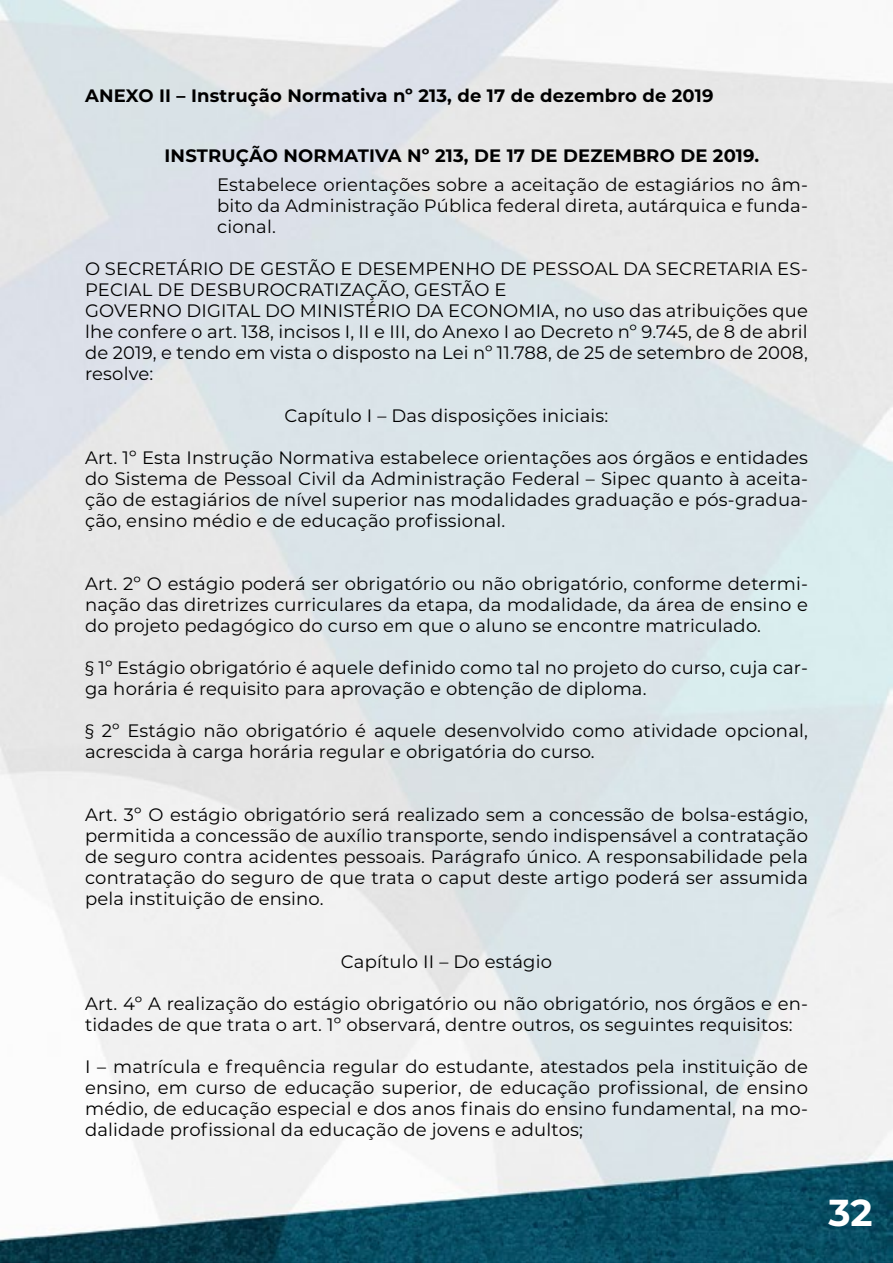
<style>
.page{position:relative;width:893px;height:1263px;background:#fff}
.page>*{position:absolute;margin:0;border:0;box-sizing:border-box;transform-origin:0 0}
.t1{font:700 37.5px "Montserrat";color:#fff}
.t2{font:18px/21px "Montserrat";letter-spacing:.01em;color:#000;text-align:justify}
.t3{font:700 18px "Montserrat";letter-spacing:.01em;color:#000}
</style>
<div class="page">
<img style="left:0;top:0;width:893px;height:1263px">
<p class="t3" style="left:85px;top:83px;width:630px">ANEXO II – Instrução Normativa nº 213, de 17 de dezembro de 2019</p>
<p class="t3" style="left:165px;top:143px;width:596px">INSTRUÇÃO NORMATIVA Nº 213, DE 17 DE DEZEMBRO DE 2019.</p>
<p class="t2" style="left:217px;top:173px;width:592px">Estabelece orientações sobre a aceitação de estagiários no âm&shy;bito da Administração Pública federal direta, autárquica e funda&shy;cional.</p>
<p class="t2" style="left:85px;top:257px;width:724px;text-align:left">O SECRETÁRIO DE GESTÃO E DESEMPENHO DE PESSOAL DA SECRETARIA ES-PECIAL DE DESBUROCRATIZAÇÃO, GESTÃO E<br>GOVERNO DIGITAL DO MINISTÉRIO DA ECONOMIA, no uso das atribuições que lhe confere o art. 138, incisos I, II e III, do Anexo I ao Decreto nº 9.745, de 8 de abril de 2019, e tendo em vista o disposto na Lei nº 11.788, de 25 de setembro de 2008, resolve:</p>
<p class="t2" style="left:285px;top:404px;width:325px">Capítulo I – Das disposições iniciais:</p>
<p class="t2" style="left:85px;top:446px;width:724px">Art. 1º Esta Instrução Normativa estabelece orientações aos órgãos e entidades do Sistema de Pessoal Civil da Administração Federal – Sipec quanto à aceita&shy;ção de estagiários de nível superior nas modalidades graduação e pós-gradua&shy;ção, ensino médio e de educação profissional.</p>
<p class="t2" style="left:85px;top:572px;width:724px">Art. 2º O estágio poderá ser obrigatório ou não obrigatório, conforme determi&shy;nação das diretrizes curriculares da etapa, da modalidade, da área de ensino e do projeto pedagógico do curso em que o aluno se encontre matriculado.</p>
<p class="t2" style="left:85px;top:656px;width:724px">§ 1º Estágio obrigatório é aquele definido como tal no projeto do curso, cuja car&shy;ga horária é requisito para aprovação e obtenção de diploma.</p>
<p class="t2" style="left:85px;top:719px;width:724px">§ 2º Estágio não obrigatório é aquele desenvolvido como atividade opcional, acrescida à carga horária regular e obrigatória do curso.</p>
<p class="t2" style="left:85px;top:803px;width:724px">Art. 3º O estágio obrigatório será realizado sem a concessão de bolsa-estágio, permitida a concessão de auxílio transporte, sendo indispensável a contratação de seguro contra acidentes pessoais. Parágrafo único. A responsabilidade pela contratação do seguro de que trata o caput deste artigo poderá ser assumida pela instituição de ensino.</p>
<p class="t2" style="left:341px;top:951px;width:213px">Capítulo II – Do estágio</p>
<p class="t2" style="left:85px;top:993px;width:724px">Art. 4º A realização do estágio obrigatório ou não obrigatório, nos órgãos e en&shy;tidades de que trata o art. 1º observará, dentre outros, os seguintes requisitos:</p>
<p class="t2" style="left:85px;top:1056px;width:724px">I – matrícula e frequência regular do estudante, atestados pela instituição de ensino, em curso de educação superior, de educação profissional, de ensino médio, de educação especial e dos anos finais do ensino fundamental, na mo&shy;dalidade profissional da educação de jovens e adultos;</p>
<h1 class="t1" style="left:828px;top:1186px;width:46px">32</h1>
</div>
